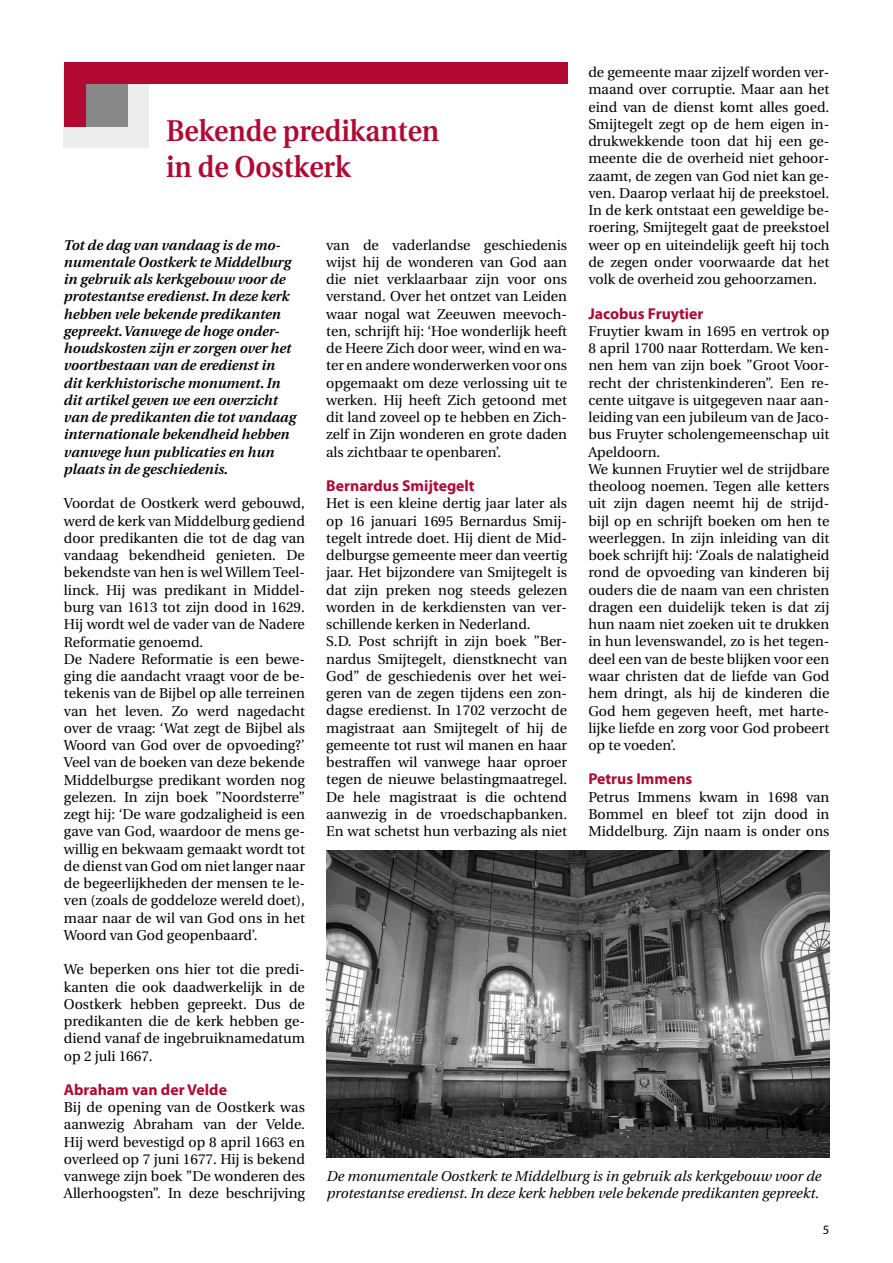
<style>
.page{position:relative;width:893px;height:1263px;background:#fff}
.page>*{position:absolute;margin:0;border:0;box-sizing:border-box;transform-origin:0 0}
.t1{font:600 30px/36px "Utopia";color:#b20933;scale:.92 1}
.t2{font:700 15.75px "Myriad Pro";color:#b20933}
.t3{font:14.25px/17.2px "Utopia";color:#000;text-align:justify}
.t4{font:italic 600 14.25px/17.2px "Utopia";color:#000}
.t5{font:italic 14.25px/17.2px "Utopia";color:#000}
.t6{font:12.75px "Myriad Pro";color:#000}
</style>
<div class="page">
<img style="left:326px;top:851px;width:503px;height:307px">
<div style="left:64px;top:72px;width:85px;height:76px;background:#ededed"></div>
<div style="left:64px;top:66px;width:64px;height:61px;background:#878787"></div>
<div style="left:64px;top:65px;width:21px;height:61px;background:#b20933"></div>
<div style="left:64px;top:63px;width:503px;height:21px;background:#b20933"></div>
<p class="t3" style="left:588px;top:64px;width:242px">de gemeente maar zijzelf worden ver&shy;maand over corruptie. Maar aan het eind van de dienst komt alles goed.<br>Smijtegelt zegt op de hem eigen in&shy;drukwekkende toon dat hij een ge&shy;meente die de overheid niet gehoor&shy;zaamt, de zegen van God niet kan ge&shy;ven. Daarop verlaat hij de preekstoel.<br>In de kerk ontstaat een geweldige be&shy;roering, Smijtegelt gaat de preekstoel weer op en uiteindelijk geeft hij toch de zegen onder voorwaarde dat het volk de overheid zou gehoorzamen.</p>
<p class="t2" style="left:588px;top:304px;width:117px">Jacobus Fruytier</p>
<p class="t3" style="left:588px;top:323px;width:242px;text-align:left">Fruytier kwam in 1695 en vertrok op 8 april 1700 naar Rotterdam. We ken&shy;nen hem van zijn boek ”Groot Voor&shy;recht der christenkinderen”. Een re&shy;cente uitgave is uitgegeven naar aan&shy;leiding van een jubileum van de Jaco&shy;bus Fruyter scholengemeenschap uit Apeldoorn.<br>We kunnen Fruytier wel de strijdbare theoloog noemen. Tegen alle ketters uit zijn dagen neemt hij de strijd&shy;bijl op en schrijft boeken om hen te weerleggen. In zijn inleiding van dit boek schrijft hij: ‘Zoals de nalatigheid rond de opvoeding van kinderen bij ouders die de naam van een christen dragen een duidelijk teken is dat zij hun naam niet zoeken uit te drukken in hun levenswandel, zo is het tegen&shy;deel een van de beste blijken voor een waar christen dat de liefde van God hem dringt, als hij de kinderen die God hem gegeven heeft, met harte&shy;lijke liefde en zorg voor God probeert op te voeden’.</p>
<p class="t2" style="left:588px;top:770px;width:106px">Petrus Immens</p>
<p class="t3" style="left:588px;top:788px;width:242px">Petrus Immens kwam in 1698 van Bommel en bleef tot zijn dood in Middelburg. Zijn naam is onder ons</p>
<h1 class="t1" style="left:166px;top:113px;width:299px">Bekende predikanten in de Oostkerk</h1>
<p class="t4" style="left:64px;top:236px;width:234px">Tot de dag van vandaag is de mo&shy;numentale Oostkerk te Middelburg in gebruik als kerkgebouw voor de protestantse eredienst. In deze kerk hebben vele bekende predikanten gepreekt. Vanwege de hoge onder&shy;houdskosten zijn er zorgen over het voortbestaan van de eredienst in dit kerkhistorische monument. In dit artikel geven we een overzicht van de predikanten die tot vandaag internationale bekendheid hebben vanwege hun publicaties en hun plaats in de geschiedenis.</p>
<p class="t3" style="left:64px;top:495px;width:242px;text-align:left">Voordat de Oostkerk werd gebouwd, werd de kerk van Middelburg gediend door predikanten die tot de dag van vandaag bekendheid genieten. De bekendste van hen is wel Willem Teel&shy;linck. Hij was predikant in Middel&shy;burg van 1613 tot zijn dood in 1629.<br>Hij wordt wel de vader van de Nadere Reformatie genoemd.<br>De Nadere Reformatie is een bewe&shy;ging die aandacht vraagt voor de be&shy;tekenis van de Bijbel op alle terreinen van het leven. Zo werd nagedacht over de vraag: ‘Wat zegt de Bijbel als Woord van God over de opvoeding?’ Veel van de boeken van deze bekende Middelburgse predikant worden nog gelezen. In zijn boek ”Noordsterre” zegt hij: ‘De ware godzaligheid is een gave van God, waardoor de mens ge&shy;willig en bekwaam gemaakt wordt tot de dienst van God om niet langer naar de begeerlijkheden der mensen te le&shy;ven (zoals de goddeloze wereld doet), maar naar de wil van God ons in het Woord van God geopenbaard’.</p>
<p class="t3" style="left:64px;top:961px;width:242px">We beperken ons hier tot die predi&shy;kanten die ook daadwerkelijk in de Oostkerk hebben gepreekt. Dus de predikanten die de kerk hebben ge&shy;diend vanaf de ingebruiknamedatum op 2 juli 1667.</p>
<p class="t2" style="left:64px;top:1081px;width:165px">Abraham van der Velde</p>
<p class="t3" style="left:64px;top:1099px;width:242px">Bij de opening van de Oostkerk was aanwezig Abraham van der Velde.<br>Hij werd bevestigd op 8 april 1663 en overleed op 7 juni 1677. Hij is bekend vanwege zijn boek ”De wonderen des Allerhoogsten”. In deze beschrijving</p>
<p class="t3" style="left:326px;top:236px;width:242px">van de vaderlandse geschiedenis wijst hij de wonderen van God aan die niet verklaarbaar zijn voor ons verstand. Over het ontzet van Leiden waar nogal wat Zeeuwen meevoch&shy;ten, schrijft hij: ‘Hoe wonderlijk heeft de Heere Zich door weer, wind en wa&shy;ter en andere wonderwerken voor ons opgemaakt om deze verlossing uit te werken. Hij heeft Zich getoond met dit land zoveel op te hebben en Zich&shy;zelf in Zijn wonderen en grote daden als zichtbaar te openbaren’.</p>
<p class="t2" style="left:326px;top:477px;width:150px">Bernardus Smijtegelt</p>
<p class="t3" style="left:326px;top:495px;width:242px;text-align:left">Het is een kleine dertig jaar later als op 16 januari 1695 Bernardus Smij&shy;tegelt intrede doet. Hij dient de Mid&shy;delburgse gemeente meer dan veertig jaar. Het bijzondere van Smijtegelt is dat zijn preken nog steeds gelezen worden in de kerkdiensten van ver&shy;schillende kerken in Nederland.<br>S.D. Post schrijft in zijn boek ”Ber&shy;nardus Smijtegelt, dienstknecht van God” de geschiedenis over het wei&shy;geren van de zegen tijdens een zon&shy;dagse eredienst. In 1702 verzocht de magistraat aan Smijtegelt of hij de gemeente tot rust wil manen en haar bestraffen wil vanwege haar oproer tegen de nieuwe belastingmaatregel.<br>De hele magistraat is die ochtend aanwezig in de vroedschapbanken.<br>En wat schetst hun verbazing als niet</p>
<p class="t5" style="left:327px;top:1168px;width:496px">De monumentale Oostkerk te Middelburg is in gebruik als kerkgebouw voor de protestantse eredienst. In deze kerk hebben vele bekende predikanten gepreekt.</p>
<p class="t6" style="left:823px;top:1222px;width:8px">5</p>
</div>
